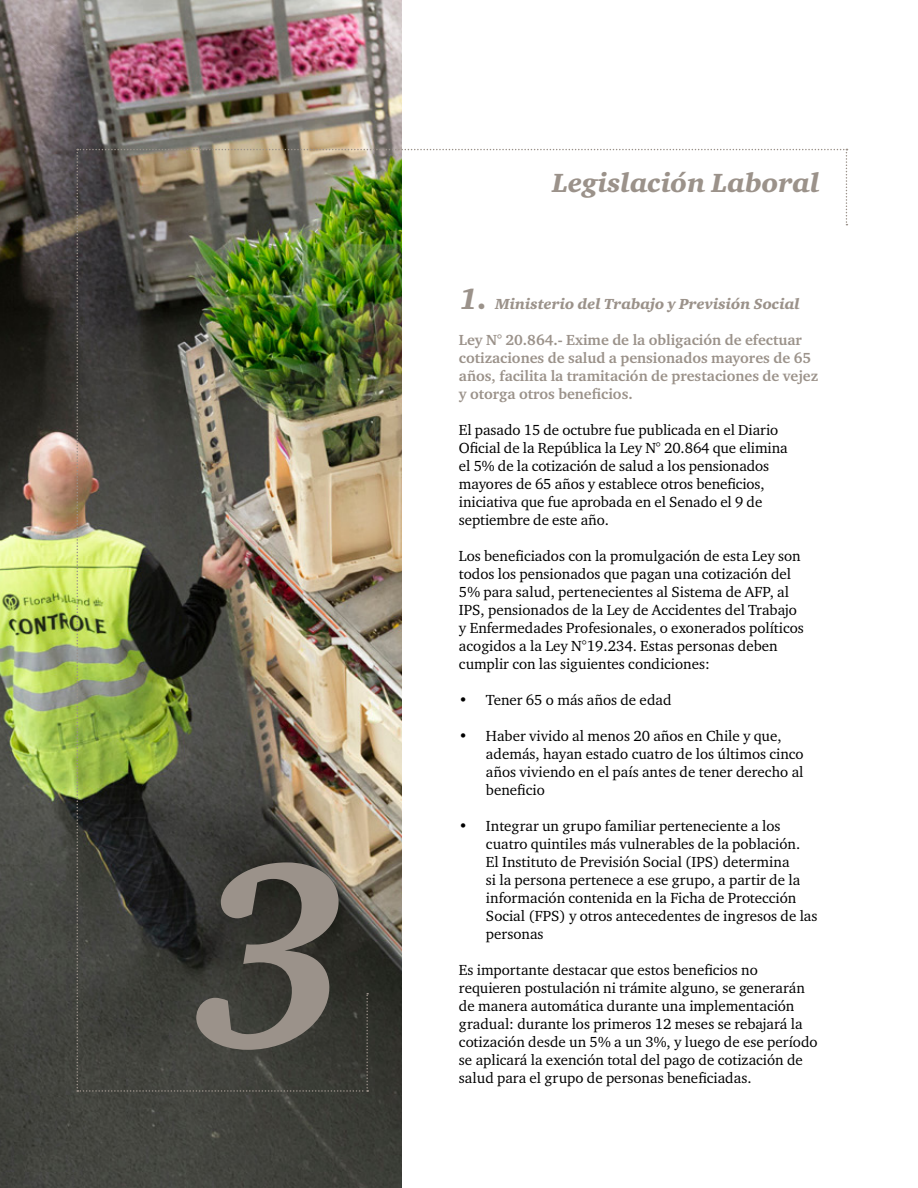
<style>
.page{position:relative;width:918px;height:1188px;background:#fff}
.page>*{position:absolute;margin:0;border:0;box-sizing:border-box;transform-origin:0 0}
.t1{font:italic 700 270px "Charter ITC Pro";color:#9b928a}
.t2{font:italic 900 27px "Charter ITC Pro";color:#9b928a}
.t3{font:15px/18px "Charter ITC Pro";color:#000}
.t4{font:700 15px/18px "Charter ITC Pro";color:#9b928a}
.t5{font:italic 900 15px "Charter ITC Pro";color:#9b928a}
.s1{font-size:30px}
</style>
<div class="page">
<img style="left:0;top:0;width:401px;height:1188px">
<img style="left:77px;top:149px;width:770px;height:943px">
<h1 class="t1" style="left:193px;top:788px;width:160px">3</h1>
<h2 class="t2" style="left:552px;top:166px;width:269px">Legislación Laboral</h2>
<p class="t5" style="left:459px;top:295px;width:342px"><span class="s1">1.</span> Ministerio del Trabajo y Previsión Social</p>
<p class="t4" style="left:459px;top:331px;width:361px">Ley N° 20.864.- Exime de la obligación de efectuar cotizaciones de salud a pensionados mayores de 65 años, facilita la tramitación de prestaciones de vejez y otorga otros beneficios.</p>
<p class="t3" style="left:459px;top:421px;width:330px">El pasado 15 de octubre fue publicada en el Diario Oficial de la República la Ley N° 20.864 que elimina el 5% de la cotización de salud a los pensionados mayores de 65 años y establece otros beneficios, iniciativa que fue aprobada en el Senado el 9 de septiembre de este año.</p>
<p class="t3" style="left:459px;top:547px;width:346px">Los beneficiados con la promulgación de esta Ley son todos los pensionados que pagan una cotización del 5% para salud, pertenecientes al Sistema de AFP, al IPS, pensionados de la Ley de Accidentes del Trabajo y Enfermedades Profesionales, o exonerados políticos acogidos a la Ley N°19.234. Estas personas deben cumplir con las siguientes condiciones:</p>
<p class="t3" style="left:459px;top:691px;width:214px">• Tener 65 o más años de edad</p>
<p class="t3" style="left:486px;top:727px;width:319px;text-indent:-27px">• Haber vivido al menos 20 años en Chile y que, además, hayan estado cuatro de los últimos cinco años viviendo en el país antes de tener derecho al beneficio</p>
<p class="t3" style="left:486px;top:817px;width:333px;text-indent:-27px">• Integrar un grupo familiar perteneciente a los cuatro quintiles más vulnerables de la población.<br>El Instituto de Previsión Social (IPS) determina<br>si la persona pertenece a ese grupo, a partir de la información contenida en la Ficha de Protección Social (FPS) y otros antecedentes de ingresos de las personas</p>
<p class="t3" style="left:459px;top:961px;width:360px">Es importante destacar que estos beneficios no requieren postulación ni trámite alguno, se generarán de manera automática durante una implementación gradual: durante los primeros 12 meses se rebajará la cotización desde un 5% a un 3%, y luego de ese período se aplicará la exención total del pago de cotización de salud para el grupo de personas beneficiadas.</p>
</div>
